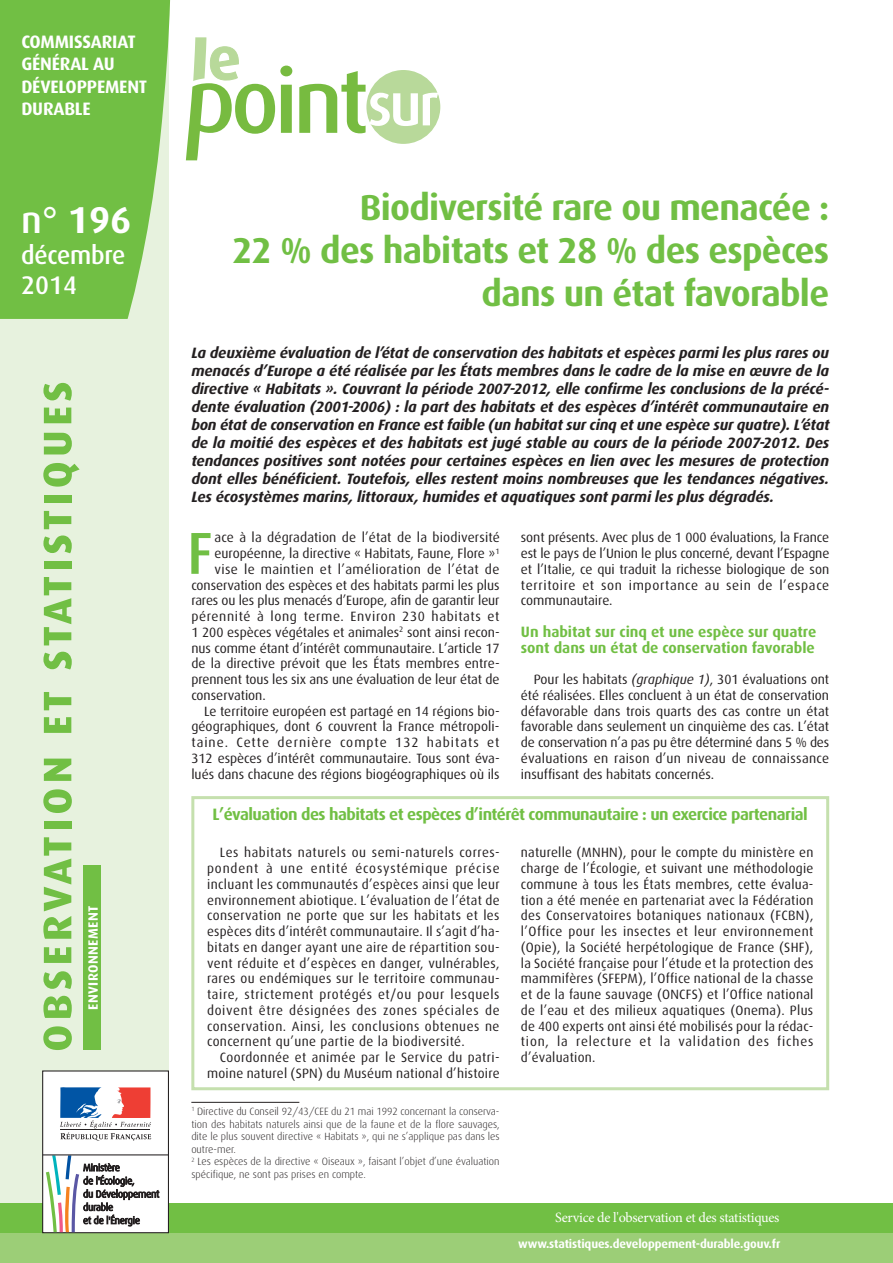
<style>
.page{position:relative;width:893px;height:1263px;background:#fff}
.page>*{position:absolute;margin:0;border:0;box-sizing:border-box;transform-origin:0 0}
.t1{font:700 59.55px "Dax OT";color:#b8d99a}
.t2{font:500 59.25px "Dax OT";color:#71bf44}
.t3{font:700 51px "Dax OT";letter-spacing:.05em;color:#71bf44}
.t4{font:700 37.5px "Dax OT";color:#fff}
.t5{font:700 36px/43.2px "Dax OT";letter-spacing:-.02em;color:#71bf44;text-align:right}
.t6{font:500 25.5px/30.6px "Dax OT";letter-spacing:-.01em;color:#fff}
.t7{font:700 18px/22.5px "Dax OT";letter-spacing:-.01em;color:#fff}
.t8{font:700 16.5px "Dax OT";letter-spacing:-.03em;color:#71bf44}
.t9{font:italic 700 15px/18px "Dax OT";letter-spacing:-.01em;color:#231f20;text-align:justify}
.t10{font:700 15px/15.8px "Dax OT";color:#71bf44}
.t11{font:14.25px "Minion Pro";letter-spacing:-.02em;color:#fff}
.t12{font:13.5px/15.8px "Dax OT";color:#231f20;text-align:justify}
.t13{font:13.5px/15.8px "Dax OT";letter-spacing:.02em;color:#231f20;text-align:right}
.t14{font:13.5px "Dax OT";letter-spacing:.03em;color:#231f20}
.t15{font:13.5px "Dax OT";letter-spacing:.045em;color:#231f20}
.t16{font:13.5px "Dax OT";letter-spacing:.075em;color:#231f20}
.t17{font:700 13.5px "Dax OT";color:#fff}
.t18{font:700 12px "Dax";letter-spacing:-.01em;color:#fff}
.t19{font:300 10.5px/12.6px "Dax";color:#231f20}
.s1{font-weight:500}
.s2{font-style:italic}
</style>
<div class="page">
<div style="left:0;top:0;width:169px;height:1263px;background:#e7f2de"></div>
<div style="left:0;top:1233px;width:893px;height:30px;background:#9cce77"></div>
<div style="left:0;top:1203px;width:893px;height:30px;background:#71bf44"></div>
<svg style="left:0;top:0;width:170px;height:319px;background:#7bc351"></svg>
<div style="left:366px;top:70px;width:74px;height:74px;background:#b8d99a;border-radius:50%"></div>
<svg style="left:299px;top:71px;width:139px;height:62px"></svg>
<svg style="left:186px;top:37px;width:106px;height:123px"></svg>
<div style="left:84px;top:865px;width:17px;height:185px;background:#71bf44"></div>
<div style="left:43px;top:1071px;width:125px;height:162px;background:#fff"></div>
<div style="left:42px;top:1070px;width:127px;height:163px;border:1px solid #231f20"></div>
<svg style="left:60px;top:1087px;width:91px;height:54px"></svg>
<hr style="left:43px;top:1154px;width:125px;height:1px;background:#231f20">
<svg style="left:46px;top:1155px;width:113px;height:77px"></svg>
<hr style="left:191px;top:1102px;width:108px;height:1px;background:#231f20">
<div style="left:191px;top:796px;width:638px;height:294px;border:3px solid #c5e0ae"></div>
<h3 class="t7" style="left:21px;top:30px;width:127px">COMMISSARIAT<br>GÉNÉRAL AU<br>DÉVELOPPEMENT<br>DURABLE</h3>
<h3 class="t4" style="left:21px;top:199px;width:112px"><span class="s1">n°</span> 196</h3>
<h3 class="t6" style="left:21px;top:240px;width:106px">décembre<br>2014</h3>
<h3 class="t3" style="left:25px;top:1052px;width:673px;rotate:-90deg">observation et statistiques</h3>
<p class="t17" style="left:85px;top:1009px;width:105px;rotate:-90deg">ENVIRONNEMENT</p>
<h1 class="t1" style="left:208px;top:25px;width:34px">e</h1>
<h3 class="t5" style="left:232px;top:186px;width:599px">Biodiversité rare ou menacée :<br>22 % des habitats et 28 % des espèces dans un état favorable</h3>
<p class="t9" style="left:191px;top:344px;width:640px">La deuxième évaluation de l’état de conservation des habitats et espèces parmi les plus rares ou menacés d’Europe a été réalisée par les États membres dans le cadre de la mise en œuvre de la directive « Habitats ». Couvrant la période 2007-2012, elle confirme les conclusions de la précé&shy;dente évaluation (2001-2006) : la part des habitats et des espèces d’intérêt communautaire en bon état de conservation en France est faible (un habitat sur cinq et une espèce sur quatre). L’état de la moitié des espèces et des habitats est jugé stable au cours de la période 2007-2012. Des tendances positives sont notées pour certaines espèces en lien avec les mesures de protection dont elles bénéficient. Toutefois, elles restent moins nombreuses que les tendances négatives.<br>Les écosystèmes marins, littoraux, humides et aquatiques sont parmi les plus dégradés.</p>
<h2 class="t2" style="left:187px;top:520px;width:27px">F</h2>
<p class="t12" style="left:214px;top:530px;width:287px">ace à la dégradation de l’état de la biodiversité</p>
<p class="t12" style="left:521px;top:530px;width:310px">sont présents. Avec plus de 1 000 évaluations, la France est le pays de l’Union le plus concerné, devant l’Espagne et l’Italie, ce qui traduit la richesse biologique de son territoire et son importance au sein de l’espace communautaire.</p>
<p class="t10" style="left:521px;top:624px;width:297px">Un habitat sur cinq et une espèce sur quatre sont dans un état de conservation favorable</p>
<p class="t12" style="left:521px;top:672px;width:310px;text-indent:13px">Pour les habitats <span class="s2">(graphique 1)</span>, 301 évaluations ont été réalisées. Elles concluent à un état de conservation défavorable dans trois quarts des cas contre un état favorable dans seulement un cinquième des cas. L’état de conservation n’a pas pu être déterminé dans 5 % des évaluations en raison d’un niveau de connaissance insuffisant des habitats concernés.</p>
<p class="t8" style="left:213px;top:805px;width:597px">L’évaluation des habitats et espèces d’intérêt communautaire : un exercice partenarial</p>
<p class="t12" style="left:207px;top:845px;width:294px;text-indent:13px">Les habitats naturels ou semi-naturels corres&shy;pondent à une entité écosystémique précise incluant les communautés d’espèces ainsi que leur environnement abiotique. L’évaluation de l’état de conservation ne porte que sur les habitats et les espèces dits d’intérêt communautaire. Il s’agit d’ha&shy;bitats en danger ayant une aire de répartition sou&shy;vent réduite et d’espèces en danger, vulnérables, rares ou endémiques sur le territoire communau&shy;taire, strictement protégés et/ou pour lesquels doivent être désignées des zones spéciales de conservation. Ainsi, les conclusions obtenues ne concernent qu’une partie de la biodiversité.</p>
<p class="t13" style="left:207px;top:1050px;width:294px">Coordonnée et animée par le Service du patri&shy;moine naturel (SPN) du Muséum national d’histoire</p>
<p class="t12" style="left:214px;top:546px;width:287px">européenne, la directive « Habitats, Faune, Flore »<sup>1</sup></p>
<p class="t14" style="left:214px;top:562px;width:287px">vise le maintien et l’amélioration de l’état de</p>
<p class="t12" style="left:191px;top:577px;width:310px">conservation des espèces et des habitats parmi les plus</p>
<p class="t12" style="left:191px;top:593px;width:310px">rares ou les plus menacés d’Europe, afin de garantir leur</p>
<p class="t15" style="left:191px;top:609px;width:310px">pérennité à long terme. Environ 230 habitats et</p>
<p class="t12" style="left:191px;top:624px;width:310px">1 200 espèces végétales et animales<sup>2</sup> sont ainsi recon-</p>
<p class="t12" style="left:191px;top:640px;width:310px">nus comme étant d’intérêt communautaire. L’article 17</p>
<p class="t12" style="left:191px;top:656px;width:310px">de la directive prévoit que les États membres entre-</p>
<p class="t12" style="left:191px;top:672px;width:310px">prennent tous les six ans une évaluation de leur état de</p>
<p class="t12" style="left:191px;top:687px;width:76px">conservation.</p>
<p class="t12" style="left:204px;top:703px;width:297px">Le territoire européen est partagé en 14 régions bio-</p>
<p class="t12" style="left:191px;top:719px;width:310px">géographiques, dont 6 couvrent la France métropoli-</p>
<p class="t16" style="left:191px;top:735px;width:310px">taine. Cette dernière compte 132 habitats et</p>
<p class="t12" style="left:191px;top:750px;width:310px">312 espèces d’intérêt communautaire. Tous sont éva-</p>
<p class="t12" style="left:191px;top:766px;width:310px">lués dans chacune des régions biogéographiques où ils</p>
<p class="t12" style="left:521px;top:845px;width:294px">naturelle (MNHN), pour le compte du ministère en charge de l’Écologie, et suivant une méthodologie commune à tous les États membres, cette évalua&shy;tion a été menée en partenariat avec la Fédération des Conservatoires botaniques nationaux (FCBN), l’Office pour les insectes et leur environnement (Opie), la Société herpétologique de France (SHF), la Société française pour l’étude et la protection des mammifères (SFEPM), l’Office national de la chasse et de la faune sauvage (ONCFS) et l’Office national de l’eau et des milieux aquatiques (Onema). Plus de 400 experts ont ainsi été mobilisés pour la rédac&shy;tion, la relecture et la validation des fiches d’évaluation.</p>
<p class="t19" style="left:191px;top:1105px;width:310px"><sup>1</sup> Directive du Conseil 92/43/CEE du 21 mai 1992 concernant la conserva&shy;tion des habitats naturels ainsi que de la faune et de la flore sauvages, dite le plus souvent directive « Habitats », qui ne s’applique pas dans les outre-mer.<br><sup>2</sup> Les espèces de la directive « Oiseaux », faisant l’objet d’une évaluation spécifique, ne sont pas prises en compte.</p>
<p class="t11" style="left:555px;top:1208px;width:226px">Service de l'observation et des statistiques</p>
<p class="t18" style="left:518px;top:1237px;width:264px">www.statistiques.developpement-durable.gouv.fr</p>
</div>
